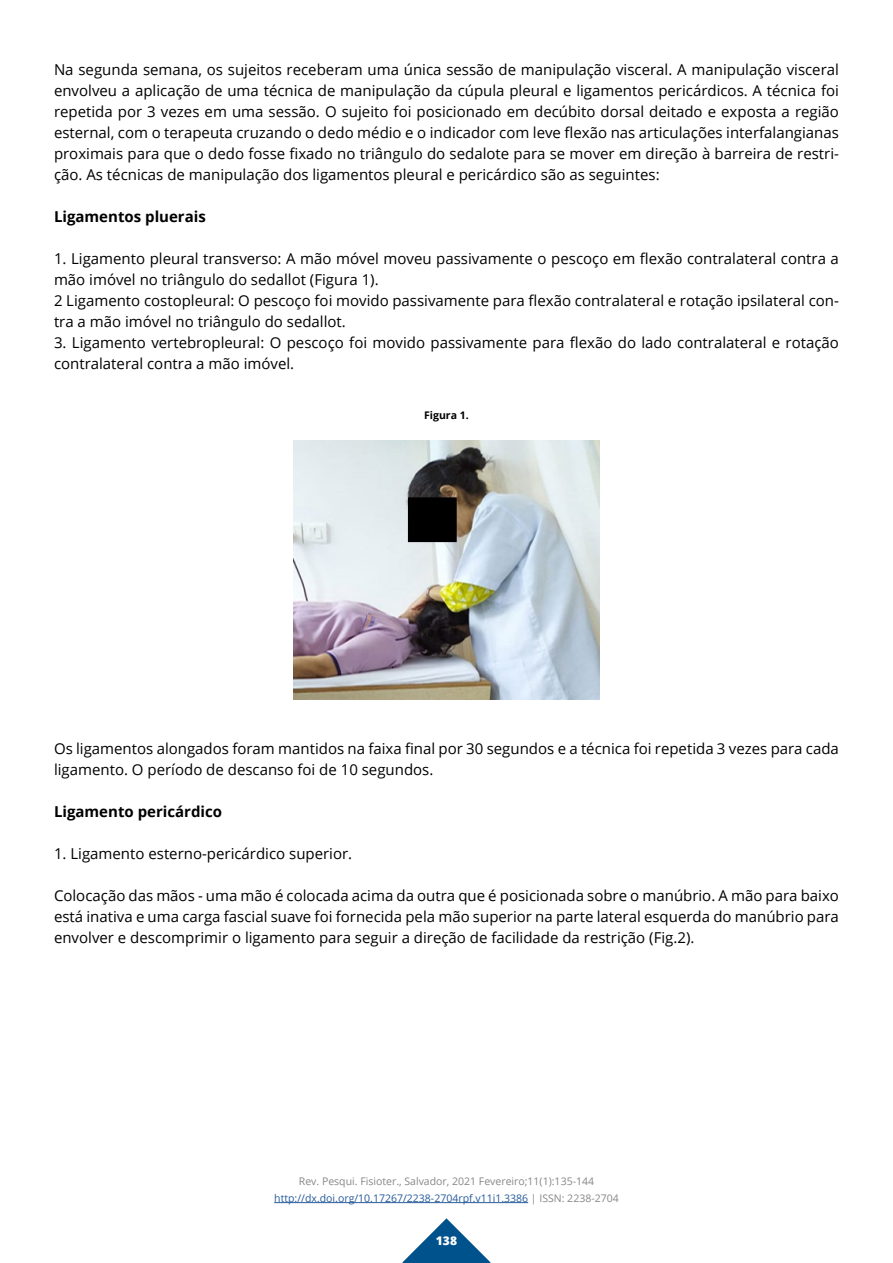
<style>
.page{position:relative;width:893px;height:1263px;background:#fff}
.page>*{position:absolute;margin:0;border:0;box-sizing:border-box;transform-origin:0 0}
.t1{font:15px/21px "Open Sans";color:#000}
.t2{font:700 15px "Open Sans";color:#000}
.t3{font:800 12px "Open Sans";color:#fff}
.t4{font:10.5px/16.5px "Open Sans";color:#878787;text-align:center}
.t5{font:700 10.5px "Open Sans";color:#000}
.s1{color:#265b9b}
</style>
<div class="page">
<svg style="left:402px;top:1218px;width:89px;height:45px"></svg>
<hr style="left:274px;top:1202px;width:254px;height:1px;background:#265b9b">
<img style="left:294px;top:440px;width:305px;height:260px">
<p class="t1" style="left:54px;top:59px;width:786px;text-align:justify">Na segunda semana, os sujeitos receberam uma única sessão de manipulação visceral. A manipulação visceral envolveu a aplicação de uma técnica de manipulação da cúpula pleural e ligamentos pericárdicos. A técnica foi repetida por 3 vezes em uma sessão. O sujeito foi posicionado em decúbito dorsal deitado e exposta a região esternal, com o terapeuta cruzando o dedo médio e o indicador com leve flexão nas articulações interfalangianas proximais para que o dedo fosse fixado no triângulo do sedalote para se mover em direção à barreira de restri&shy;ção. As técnicas de manipulação dos ligamentos pleural e pericárdico são as seguintes:</p>
<p class="t2" style="left:54px;top:206px;width:153px">Ligamentos pluerais</p>
<p class="t1" style="left:54px;top:248px;width:786px">1. Ligamento pleural transverso: A mão móvel moveu passivamente o pescoço em flexão contralateral contra a mão imóvel no triângulo do sedallot (Figura 1).<br>2 Ligamento costopleural: O pescoço foi movido passivamente para flexão contralateral e rotação ipsilateral con&shy;tra a mão imóvel no triângulo do sedallot.</p>
<p class="t1" style="left:54px;top:332px;width:786px">3. Ligamento vertebropleural: O pescoço foi movido passivamente para flexão do lado contralateral e rotação contralateral contra a mão imóvel.</p>
<p class="t5" style="left:424px;top:407px;width:46px">Figura 1.</p>
<p class="t1" style="left:54px;top:737px;width:786px">Os ligamentos alongados foram mantidos na faixa final por 30 segundos e a técnica foi repetida 3 vezes para cada ligamento. O período de descanso foi de 10 segundos.</p>
<p class="t2" style="left:54px;top:801px;width:170px">Ligamento pericárdico</p>
<p class="t1" style="left:54px;top:842px;width:300px">1. Ligamento esterno-pericárdico superior.</p>
<p class="t1" style="left:54px;top:884px;width:786px;text-align:justify">Colocação das mãos - uma mão é colocada acima da outra que é posicionada sobre o manúbrio. A mão para baixo está inativa e uma carga fascial suave foi fornecida pela mão superior na parte lateral esquerda do manúbrio para envolver e descomprimir o ligamento para seguir a direção de facilidade da restrição (Fig.2).</p>
<p class="t4" style="left:274px;top:1173px;width:346px">Rev. Pesqui. Fisioter., Salvador, 2021 Fevereiro;11(1):135-144 <span class="s1">http://dx.doi.org/10.17267/2238-2704rpf.v11i1.3386</span> | ISSN: 2238-2704</p>
<p class="t3" style="left:436px;top:1232px;width:23px">138</p>
</div>
